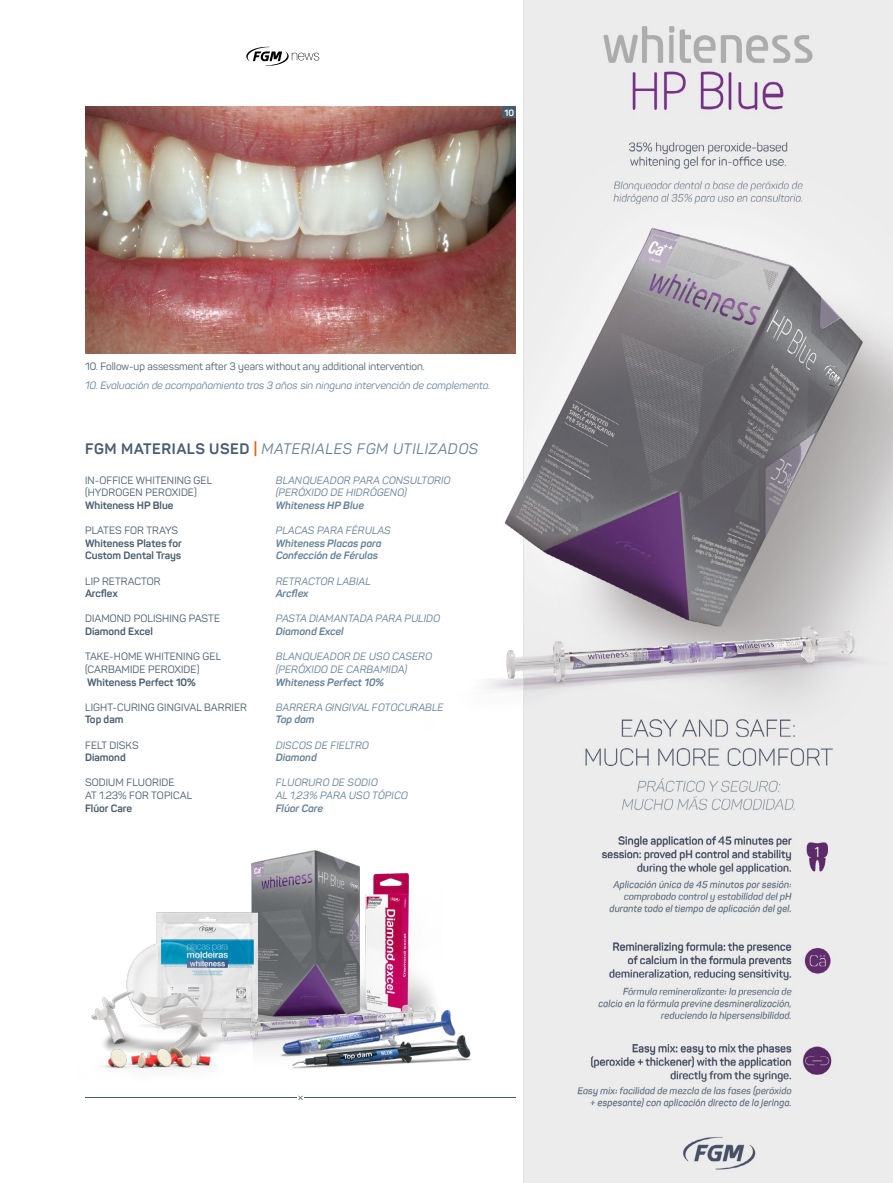
<style>
.page{position:relative;width:893px;height:1183px;background:#fff}
.page>*{position:absolute;margin:0;border:0;box-sizing:border-box;transform-origin:0 0}
.t1{font:italic 15px "Panton";letter-spacing:.04em;color:#648098}
.t2{font:italic 10.5px/12.6px "Panton";letter-spacing:.01em;color:#648098}
.t3{font:10.5px/12.6px "Panton";letter-spacing:.01em;color:#475c6d}
.t4{font:italic 700 10.5px/12.6px "Panton";color:#648098}
.t5{font:700 10.5px/12.6px "Panton";color:#475c6d}
.t6{font:700 9px "Panton";color:#fff}
.s1{font-weight:700;font-style:normal;color:#475c6d}
.s2{font-weight:700;font-style:normal;color:#eb5f0a}
</style>
<div class="page">
<svg style="left:246px;top:47px;width:30px;height:19px"></svg>
<img style="left:85px;top:107px;width:191px;height:246px">
<img style="left:91px;top:857px;width:185px;height:213px">
<img style="left:276px;top:0;width:617px;height:1182px">
<hr style="left:85px;top:1097px;width:431px;height:1px;background:#475c6d">
<svg style="left:297px;top:1094px;width:7px;height:6px"></svg>
<svg style="left:298px;top:1095px;width:5px;height:4px"></svg>
<p class="t6" style="left:504px;top:107px;width:11px">10</p>
<p class="t3" style="left:85px;top:359px;width:341px">10. Follow-up assessment after 3 years without any additional intervention.</p>
<p class="t2" style="left:85px;top:379px;width:407px">10. Evaluación de acompañamiento tras 3 años sin ninguna intervención de complemento.</p>
<h1 class="t1" style="left:85px;top:439px;width:395px"><span class="s1">FGM MATERIALS USED</span> <span class="s2">|</span> MATERIALES FGM UTILIZADOS</h1>
<p class="t3" style="left:85px;top:473px;width:129px">IN-OFFICE WHITENING GEL (HYDROGEN PEROXIDE)</p>
<p class="t5" style="left:85px;top:499px;width:90px">Whiteness HP Blue</p>
<p class="t3" style="left:85px;top:524px;width:94px">PLATES FOR TRAYS</p>
<p class="t5" style="left:85px;top:536px;width:98px">Whiteness Plates for<br>Custom Dental Trays</p>
<p class="t3" style="left:85px;top:574px;width:77px">LIP RETRACTOR</p>
<p class="t5" style="left:85px;top:587px;width:34px">Arcflex</p>
<p class="t3" style="left:85px;top:612px;width:136px">DIAMOND POLISHING PASTE</p>
<p class="t5" style="left:85px;top:625px;width:69px">Diamond Excel</p>
<p class="t3" style="left:85px;top:650px;width:138px">TAKE-HOME WHITENING GEL (CARBAMIDE PEROXIDE)</p>
<p class="t5" style="left:87px;top:675px;width:110px">Whiteness Perfect 10%</p>
<p class="t3" style="left:85px;top:700px;width:163px">LIGHT-CURING GINGIVAL BARRIER</p>
<p class="t5" style="left:85px;top:713px;width:40px">Top dam</p>
<p class="t3" style="left:85px;top:738px;width:55px">FELT DISKS</p>
<p class="t5" style="left:85px;top:751px;width:42px">Diamond</p>
<p class="t3" style="left:85px;top:776px;width:109px">SODIUM FLUORIDE<br>AT 1.23% FOR TOPICAL</p>
<p class="t5" style="left:85px;top:801px;width:48px">Flúor Care</p>
<p class="t2" style="left:276px;top:473px;width:176px">BLANQUEADOR PARA CONSULTORIO (PERÓXIDO DE HIDRÓGENO)</p>
<p class="t4" style="left:276px;top:499px;width:90px">Whiteness HP Blue</p>
<p class="t2" style="left:276px;top:524px;width:116px">PLACAS PARA FÉRULAS</p>
<p class="t4" style="left:276px;top:536px;width:107px">Whiteness Placas para<br>Confección de Férulas</p>
<p class="t2" style="left:276px;top:574px;width:97px">RETRACTOR LABIAL</p>
<p class="t4" style="left:276px;top:587px;width:34px">Arcflex</p>
<p class="t2" style="left:276px;top:612px;width:166px">PASTA DIAMANTADA PARA PULIDO</p>
<p class="t4" style="left:276px;top:625px;width:69px">Diamond Excel</p>
<p class="t2" style="left:276px;top:650px;width:158px">BLANQUEADOR DE USO CASERO (PERÓXIDO DE CARBAMIDA)</p>
<p class="t4" style="left:276px;top:675px;width:110px">Whiteness Perfect 10%</p>
<p class="t2" style="left:276px;top:700px;width:169px">BARRERA GINGIVAL FOTOCURABLE</p>
<p class="t4" style="left:276px;top:713px;width:40px">Top dam</p>
<p class="t2" style="left:276px;top:738px;width:95px">DISCOS DE FIELTRO</p>
<p class="t4" style="left:276px;top:751px;width:42px">Diamond</p>
<p class="t2" style="left:276px;top:776px;width:134px">FLUORURO DE SODIO<br>AL 1,23% PARA USO TÓPICO</p>
<p class="t4" style="left:276px;top:801px;width:49px">Flúor Care</p>
</div>
